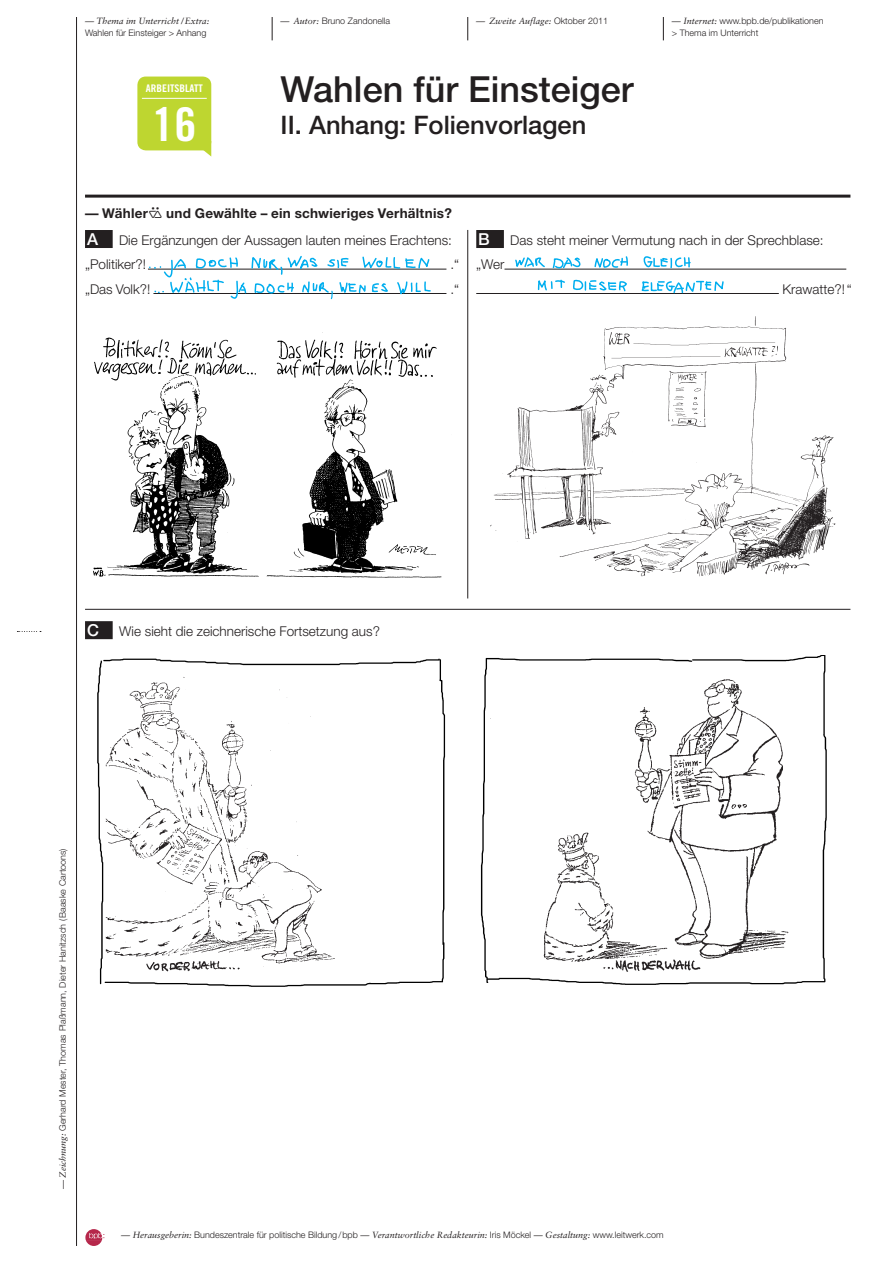
<style>
.page{position:relative;width:893px;height:1263px;background:#fff}
.page>*{position:absolute;margin:0;border:0;box-sizing:border-box;transform-origin:0 0}
.t1{font:46.5px "Trade Gothic Bold Cond Twenty";color:#fff;scale:1.07 1}
.t2{font:500 36px "Helvetica Neue";color:#231f20}
.t3{font:500 25.5px "Helvetica Neue";color:#231f20}
.t4{font:500 16.5px "Helvetica Neue";color:#fff}
.t5{font:300 13.5px/24.5px "Helvetica Neue";color:#231f20}
.t6{font:700 13.5px "Helvetica Neue";letter-spacing:.02em;color:#231f20}
.t7{font:10.5px "Trade Gothic Bold Cond Twenty";color:#fff;scale:1.07 1}
.t8{font:300 9px/12px "Helvetica Neue";color:#231f20}
.t9{font:italic 9px "Sabon";color:#231f20}
.s1{font-family:"Sabon";font-weight:400;font-style:italic}
.s2{font-family:"Helvetica Neue";font-weight:300;font-style:normal}
.s3{font-family:"Iconmw 930";font-weight:400}
.s4{font-weight:500;font-size:16.5px;color:#fff}
</style>
<div class="page">
<svg style="left:17px;top:631px;width:24px;height:1px"></svg>
<hr style="left:76px;top:17px;width:1px;height:1229px;background:#231f20">
<svg style="left:272px;top:17px;width:1px;height:23px"></svg>
<svg style="left:467px;top:17px;width:1px;height:23px"></svg>
<svg style="left:663px;top:17px;width:1px;height:23px"></svg>
<svg style="left:85px;top:1229px;width:19px;height:17px"></svg>
<div style="left:137px;top:77px;width:74px;height:73px;background:#bed630;border-radius:9px"></div>
<svg style="left:198px;top:144px;width:13px;height:13px"></svg>
<hr style="left:142px;top:98px;width:65px;height:1px;background:#fff">
<hr style="left:85px;top:195px;width:765px;height:3px;background:#231f20">
<img style="left:485px;top:655px;width:342px;height:330px">
<img style="left:99px;top:658px;width:347px;height:329px">
<img style="left:93px;top:332px;width:349px;height:246px">
<hr style="left:85px;top:609px;width:765px;height:1px;background:#231f20">
<img style="left:490px;top:316px;width:346px;height:261px">
<div style="left:476px;top:230px;width:28px;height:18px;background:#231f20"></div>
<img style="left:97px;top:658px;width:271px;height:322px">
<div style="left:85px;top:621px;width:28px;height:18px;background:#231f20"></div>
<div style="left:85px;top:230px;width:28px;height:18px;background:#231f20"></div>
<hr style="left:504px;top:269px;width:342px;height:1px;background:#231f20">
<hr style="left:476px;top:293px;width:303px;height:1px;background:#231f20">
<hr style="left:148px;top:269px;width:298px;height:1px;background:#231f20">
<hr style="left:153px;top:293px;width:293px;height:1px;background:#231f20">
<hr style="left:467px;top:230px;width:1px;height:368px;background:#231f20">
<img style="left:480px;top:662px;width:310px;height:319px">
<svg style="left:514px;top:256px;width:114px;height:36px"></svg>
<svg style="left:638px;top:256px;width:86px;height:38px"></svg>
<svg style="left:149px;top:256px;width:283px;height:44px"></svg>
<p class="t9" style="left:85px;top:16px;width:126px">— Thema im Unterricht /Extra:</p>
<p class="t8" style="left:85px;top:27px;width:123px">Wahlen für Einsteiger &gt; Anhang</p>
<p class="t7" style="left:146px;top:81px;width:55px">ARBEITSBLATT</p>
<h1 class="t1" style="left:152px;top:96px;width:43px">16</h1>
<p class="t8" style="left:281px;top:15px;width:111px"><span class="s1">— Autor:</span> Bruno Zandonella</p>
<p class="t9" style="left:476px;top:16px;width:134px">— Zweite Auflage: <span class="s2">Oktober 2011</span></p>
<h2 class="t2" style="left:281px;top:68px;width:354px">Wahlen für Einsteiger</h2>
<h3 class="t3" style="left:281px;top:110px;width:307px">II. Anhang: Folienvorlagen</h3>
<h3 class="t6" style="left:85px;top:204px;width:368px">— Wähler<span class="s3">2</span> und Gewählte – ein schwieriges Verhältnis?</h3>
<p class="t8" style="left:672px;top:15px;width:153px"><span class="s1">— Internet:</span> www.bpb.de/publikationen &gt; Thema im Unterricht</p>
<h3 class="t4" style="left:87px;top:229px;width:13px">A</h3>
<h3 class="t5" style="left:510px;top:228px;width:315px">Das steht meiner Vermutung nach in der Sprechblase:</h3>
<h3 class="t5" style="left:476px;top:252px;width:30px">„Wer</h3>
<h3 class="t5" style="left:783px;top:276px;width:71px">Krawatte?!“</h3>
<h3 class="t4" style="left:478px;top:229px;width:13px">B</h3>
<h3 class="t5" style="left:85px;top:228px;width:368px;text-indent:34px">Die Ergänzungen der Aussagen lauten meines Erachtens: „Politiker?!</h3>
<h3 class="t5" style="left:450px;top:252px;width:10px">.“</h3>
<h3 class="t5" style="left:85px;top:276px;width:67px">„Das Volk?!</h3>
<h3 class="t5" style="left:450px;top:276px;width:10px">.“</h3>
<h3 class="t5" style="left:87px;top:619px;width:294px"><span class="s4">C</span> Wie sieht die zeichnerische Fortsetzung aus?</h3>
<p class="t8" style="left:57px;top:1188px;width:342px;rotate:-90deg"><span class="s1">— Zeichnung:</span> Gerhard Mester, Thomas Plaßmann, Dieter Hanitzsch (Baaske Cartoons)</p>
<p class="t8" style="left:121px;top:1229px;width:544px"><span class="s1">— Herausgeberin:</span> Bundeszentrale für politische Bildung/bpb <span class="s1">— Verantwortliche Redakteurin:</span> Iris Möckel <span class="s1">— Gestaltung:</span> www.leitwerk.com</p>
</div>
